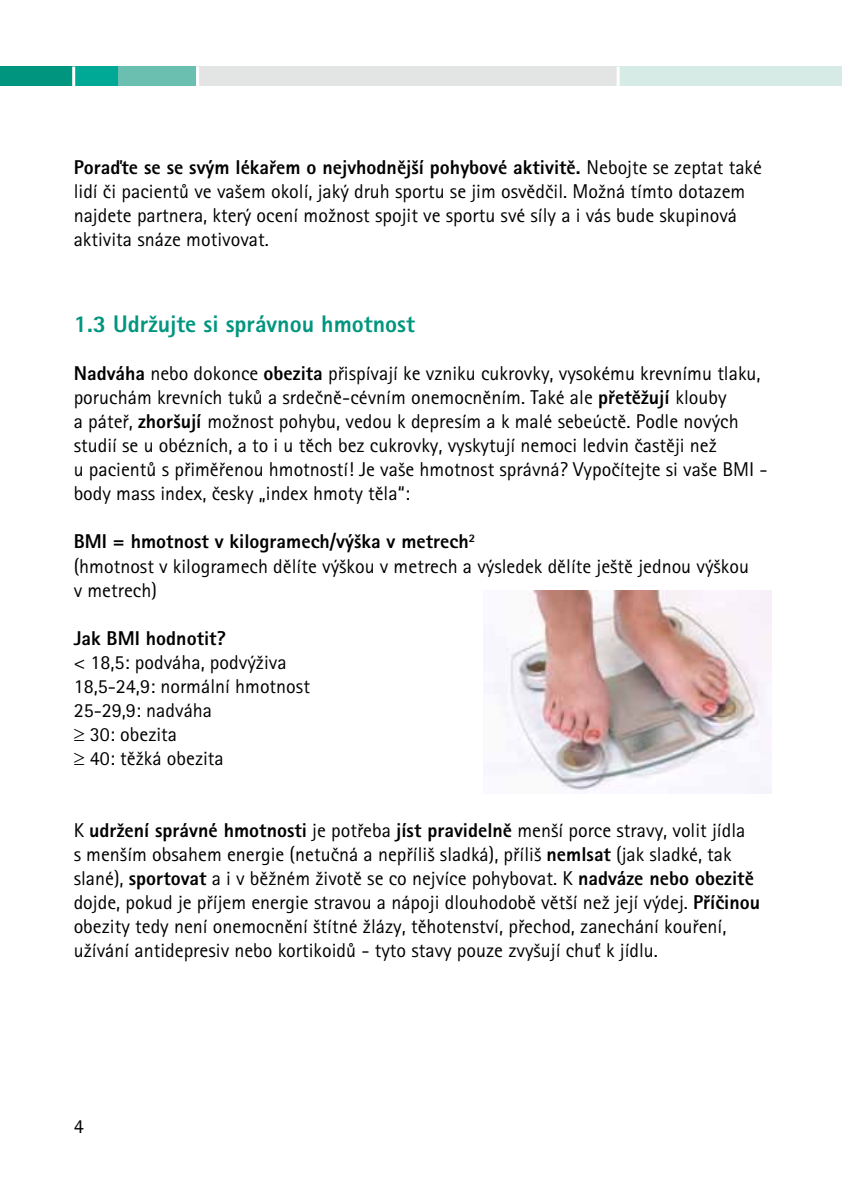
<style>
.page{position:relative;width:842px;height:1191px;background:#fff}
.page>*{position:absolute;margin:0;border:0;box-sizing:border-box;transform-origin:0 0}
.t1{font:24px "Rotis Sans Serif Extra Bold CE";color:#00957e}
.t2{font:20px/24px "Rotis Sans Serif CE";color:#000}
.t3{font:20px "Rotis Sans Serif Extra Bold CE";color:#000}
.s1{font-family:"Rotis Sans Serif CE"}
.s2{font-family:"Rotis Sans Serif Extra Bold CE"}
</style>
<div class="page">
<div style="left:0;top:67px;width:74px;height:19px;background:#00957e"></div>
<div style="left:194px;top:67px;width:425px;height:19px;background:#e3e4e4"></div>
<div style="left:73px;top:67px;width:52px;height:19px;background:#00a996"></div>
<div style="left:119px;top:67px;width:77px;height:19px;background:#6bbfb0"></div>
<div style="left:619px;top:67px;width:223px;height:19px;background:#d6ebe5"></div>
<hr style="left:72px;top:67px;width:3px;height:19px;background:#fff">
<hr style="left:196px;top:67px;width:3px;height:19px;background:#fff">
<hr style="left:617px;top:67px;width:3px;height:19px;background:#fff">
<img style="left:495px;top:590px;width:276px;height:203px">
<p class="t3" style="left:74px;top:155px;width:690px">Poraďte se se svým lékařem o nejvhodnější pohybové aktivitě. <span class="s1">Nebojte se zeptat také</span></p>
<p class="t2" style="left:74px;top:179px;width:673px">lidí či pacientů ve vašem okolí, jaký druh sportu se jim osvědčil. Možná tímto dotazem najdete partnera, který ocení možnost spojit ve sportu své síly a i vás bude skupinová aktivita snáze motivovat.</p>
<p class="t1" style="left:74px;top:310px;width:343px">1.3 Udržujte si správnou hmotnost</p>
<p class="t2" style="left:74px;top:362px;width:695px"><span class="s2">Nadváha</span> nebo dokonce <span class="s2">obezita</span> přispívají ke vzniku cukrovky, vysokému krevnímu tlaku, poruchám krevních tuků a srdečně-cévním onemocněním. Také ale <span class="s2">přetěžují</span> klouby<br>a páteř, <span class="s2">zhoršují</span> možnost pohybu, vedou k depresím a k malé sebeúctě. Podle nových studií se u obézních, a to i u těch bez cukrovky, vyskytují nemoci ledvin častěji než<br>u pacientů s přiměřenou hmotností! Je vaše hmotnost správná? Vypočítejte si vaše BMI - body mass index, česky „index hmoty těla“:</p>
<p class="t3" style="left:74px;top:529px;width:403px">BMI = hmotnost v kilogramech/výška v metrech<sup>2</sup></p>
<p class="t2" style="left:74px;top:554px;width:677px">(hmotnost v kilogramech dělíte výškou v metrech a výsledek dělíte ještě jednou výškou v metrech)</p>
<p class="t3" style="left:74px;top:625px;width:154px">Jak BMI hodnotit?</p>
<p class="t2" style="left:74px;top:650px;width:238px">&lt; 18,5: podváha, podvýživa<br>18,5-24,9: normální hmotnost<br>25-29,9: nadváha<br>≥ 30: obezita<br>≥ 40: těžká obezita</p>
<p class="t2" style="left:74px;top:818px;width:688px">K <span class="s2">udržení správné hmotnosti</span> je potřeba <span class="s2">jíst pravidelně</span> menší porce stravy, volit jídla<br>s menším obsahem energie (netučná a nepříliš sladká), příliš <span class="s2">nemlsat</span> (jak sladké, tak slané), <span class="s2">sportovat</span> a i v běžném životě se co nejvíce pohybovat. K <span class="s2">nadváze nebo obezitě </span>dojde, pokud je příjem energie stravou a nápoji dlouhodobě větší než její výdej. <span class="s2">Příčinou </span>obezity tedy není onemocnění štítné žlázy, těhotenství, přechod, zanechání kouření, užívání antidepresiv nebo kortikoidů - tyto stavy pouze zvyšují chuť k jídlu.</p>
<p class="t2" style="left:74px;top:1114px;width:11px">4</p>
</div>
